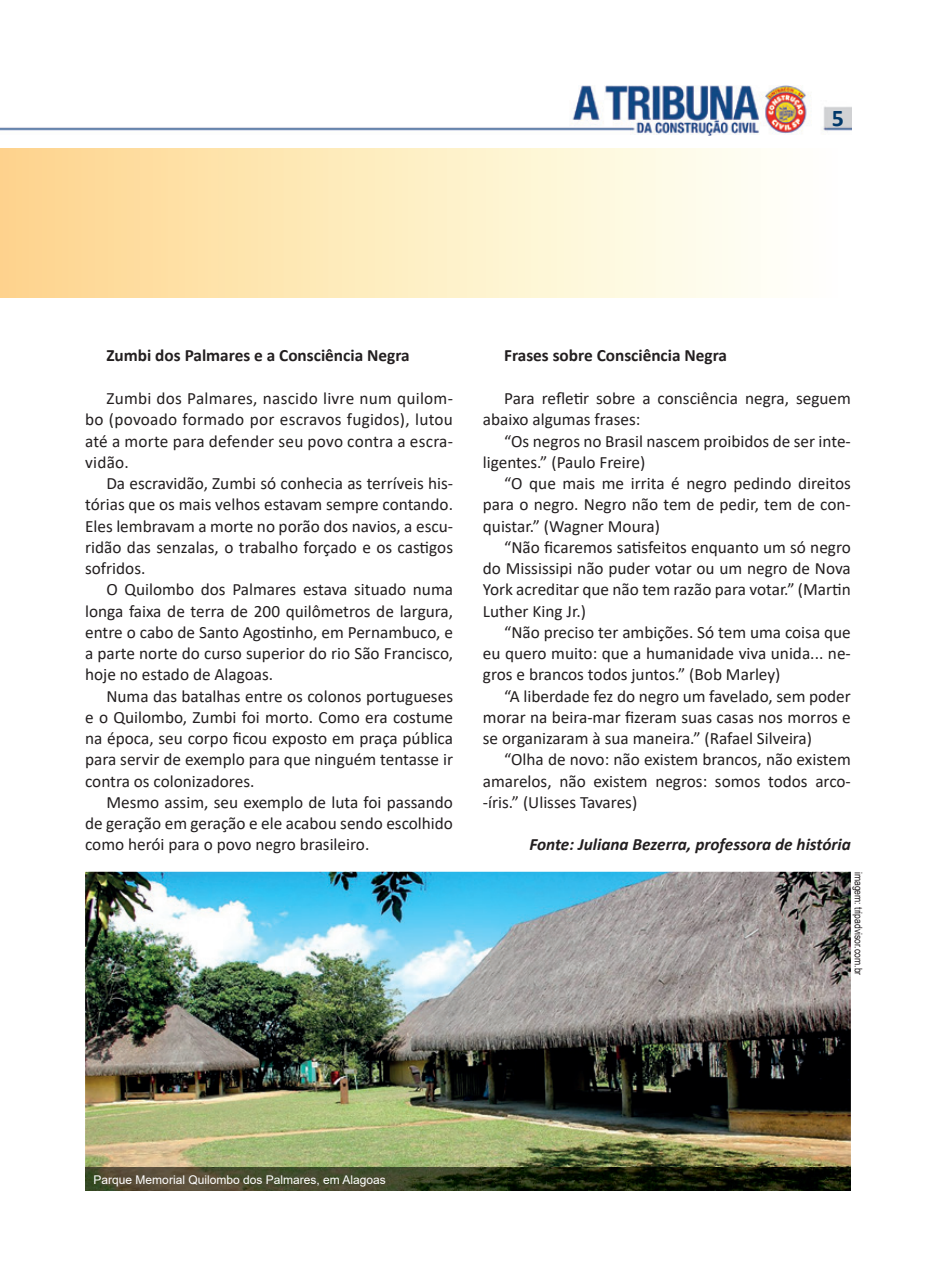
<style>
.page{position:relative;width:936px;height:1276px;background:#fff}
.page>*{position:absolute;margin:0;border:0;box-sizing:border-box;transform-origin:0 0}
.t1{font:700 24px "Calibri";color:#00386a}
.t2{font:17.25px/21.3px "Calibri";color:#231f20;text-align:justify}
.t3{font:700 17.25px "Calibri";color:#231f20}
.t4{font:italic 700 17.25px "Calibri";color:#231f20}
.t5{font:12px "Arial";color:#fff}
.t6{font:10.5px "Arial Narrow";color:#231f20}
</style>
<div class="page">
<img style="left:0;top:85px;width:851px;height:50px">
<img style="left:85px;top:871px;width:765px;height:296px">
<img style="left:85px;top:1167px;width:765px;height:24px">
<h1 class="t1" style="left:831px;top:101px;width:14px">5</h1>
<p class="t3" style="left:106px;top:343px;width:305px">Zumbi dos Palmares e a Consciência Negra</p>
<p class="t2" style="left:85px;top:387px;width:369px;text-indent:21px">Zumbi dos Palmares, nascido livre num quilom&shy;bo (povoado formado por escravos fugidos), lutou até a morte para defender seu povo contra a escra&shy;vidão.</p>
<p class="t2" style="left:85px;top:472px;width:369px;text-indent:21px">Da escravidão, Zumbi só conhecia as terríveis his&shy;tórias que os mais velhos estavam sempre contando.<br>Eles lembravam a morte no porão dos navios, a escu&shy;ridão das senzalas, o trabalho forçado e os castigos sofridos.</p>
<p class="t2" style="left:85px;top:578px;width:369px;text-indent:21px">O Quilombo dos Palmares estava situado numa longa faixa de terra de 200 quilômetros de largura, entre o cabo de Santo Agostinho, em Pernambuco, e a parte norte do curso superior do rio São Francisco, hoje no estado de Alagoas.</p>
<p class="t2" style="left:85px;top:685px;width:369px;text-indent:21px">Numa das batalhas entre os colonos portugueses e o Quilombo, Zumbi foi morto. Como era costume na época, seu corpo ficou exposto em praça pública para servir de exemplo para que ninguém tentasse ir contra os colonizadores.</p>
<p class="t2" style="left:85px;top:791px;width:369px;text-indent:21px">Mesmo assim, seu exemplo de luta foi passando de geração em geração e ele acabou sendo escolhido como herói para o povo negro brasileiro.</p>
<p class="t3" style="left:504px;top:343px;width:224px">Frases sobre Consciência Negra</p>
<p class="t2" style="left:483px;top:387px;width:369px;text-indent:21px">Para refletir sobre a consciência negra, seguem abaixo algumas frases:</p>
<p class="t2" style="left:483px;top:430px;width:369px;text-indent:21px">“Os negros no Brasil nascem proibidos de ser inte&shy;ligentes.” (Paulo Freire)</p>
<p class="t2" style="left:483px;top:472px;width:369px;text-indent:21px">“O que mais me irrita é negro pedindo direitos para o negro. Negro não tem de pedir, tem de con&shy;quistar.” (Wagner Moura)</p>
<p class="t2" style="left:483px;top:536px;width:369px;text-indent:21px">“Não ficaremos satisfeitos enquanto um só negro do Mississipi não puder votar ou um negro de Nova York acreditar que não tem razão para votar.” (Martin Luther King Jr.)</p>
<p class="t2" style="left:483px;top:621px;width:369px;text-indent:21px">“Não preciso ter ambições. Só tem uma coisa que eu quero muito: que a humanidade viva unida... ne&shy;gros e brancos todos juntos.” (Bob Marley)</p>
<p class="t2" style="left:483px;top:685px;width:369px;text-indent:21px">“A liberdade fez do negro um favelado, sem poder morar na beira-mar fizeram suas casas nos morros e se organizaram à sua maneira.” (Rafael Silveira)</p>
<p class="t2" style="left:483px;top:748px;width:369px;text-indent:21px">“Olha de novo: não existem brancos, não existem amarelos, não existem negros: somos todos arco--íris.” (Ulisses Tavares)</p>
<p class="t4" style="left:529px;top:832px;width:323px">Fonte: Juliana Bezerra, professora de história</p>
<p class="t6" style="left:866px;top:871px;width:105px;rotate:90deg">imagem: tripadvisor.com.br</p>
<p class="t5" style="left:94px;top:1171px;width:294px">Parque Memorial Quilombo dos Palmares, em Alagoas</p>
</div>
